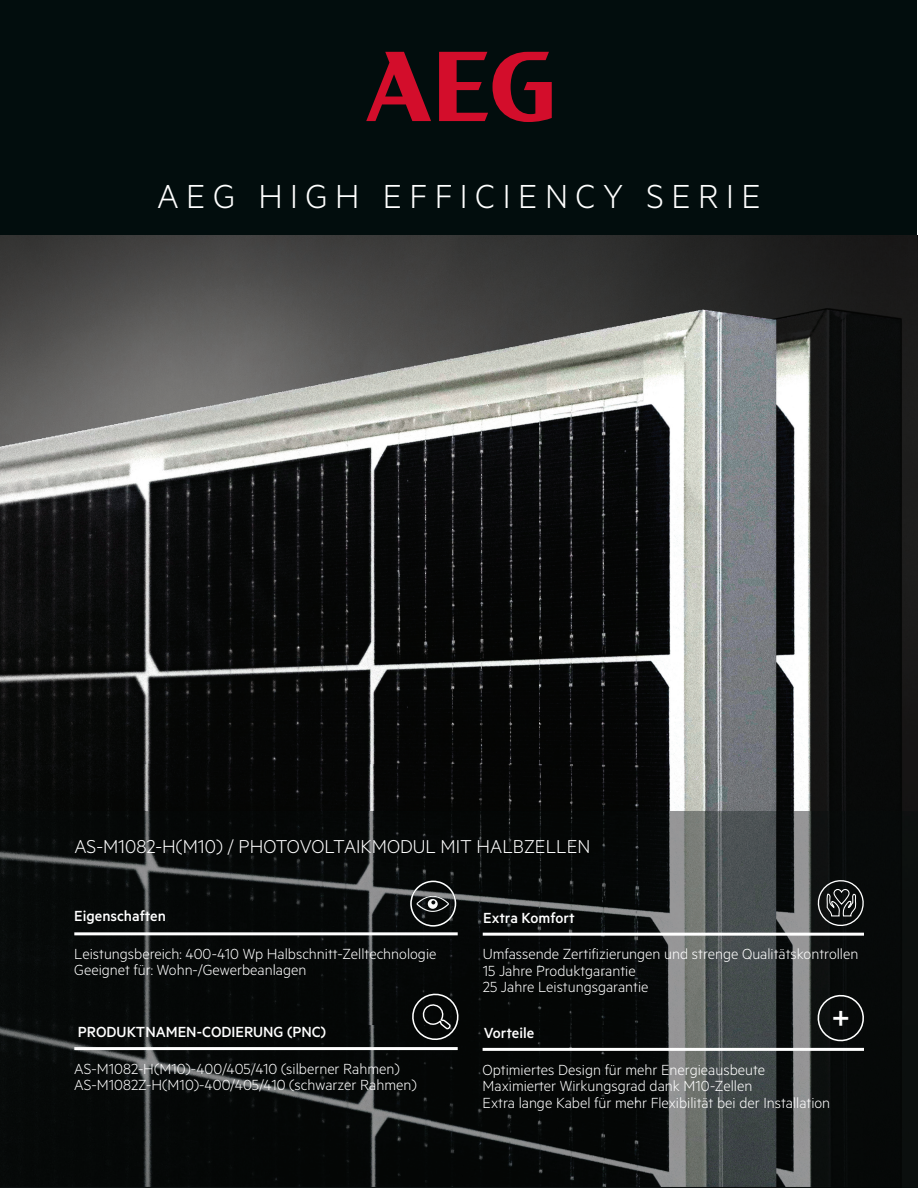
<style>
.page{position:relative;width:918px;height:1188px;background:#fff}
.page>*{position:absolute;margin:0;border:0;box-sizing:border-box;transform-origin:0 0}
.t1{font:300 37.5px "Metric";letter-spacing:.2em;color:#fff}
.t2{font:500 35.7px "Metric";color:#fff}
.t3{font:300 21px "Metric";color:#fff}
.t4{font:300 16.5px/16.5px "Metric";color:#fff}
.t5{font:500 16.5px "Metric";color:#fff}
</style>
<div class="page">
<div style="left:1px;top:0;width:916px;height:1187px;background:#020d0d"></div>
<svg style="left:366px;top:52px;width:65px;height:69px"></svg>
<svg style="left:439px;top:52px;width:113px;height:70px"></svg>
<img style="left:0;top:235px;width:1px;height:952px">
<img style="left:810px;top:235px;width:108px;height:576px">
<img style="left:1px;top:235px;width:809px;height:576px">
<svg style="left:1px;top:1187px;width:917px;height:1px"></svg>
<img style="left:1px;top:811px;width:917px;height:376px">
<svg style="left:412px;top:994px;width:47px;height:46px"></svg>
<hr style="left:74px;top:1047px;width:384px;height:3px;background:#fff">
<hr style="left:74px;top:932px;width:384px;height:3px;background:#fff">
<svg style="left:410px;top:881px;width:46px;height:46px"></svg>
<hr style="left:483px;top:933px;width:381px;height:3px;background:#fff">
<svg style="left:818px;top:880px;width:46px;height:46px"></svg>
<hr style="left:483px;top:1048px;width:381px;height:3px;background:#fff">
<svg style="left:818px;top:995px;width:46px;height:46px"></svg>
<h1 class="t1" style="left:157px;top:174px;width:605px">AEG HIGH EFFICIENCY SERIE</h1>
<p class="t3" style="left:74px;top:835px;width:518px">AS-M1082-H(M10) / PHOTOVOLTAIKMODUL MIT HALBZELLEN</p>
<p class="t5" style="left:74px;top:906px;width:93px">Eigenschaften</p>
<p class="t5" style="left:483px;top:908px;width:93px">Extra Komfort</p>
<p class="t4" style="left:74px;top:945px;width:364px">Leistungsbereich: 400-410 Wp Halbschnitt-Zelltechnologie<br>Geeignet für: Wohn-/Gewerbeanlagen</p>
<p class="t4" style="left:483px;top:945px;width:377px">Umfassende Zertifizierungen und strenge Qualitätskontrollen<br>15 Jahre Produktgarantie<br>25 Jahre Leistungsgarantie</p>
<p class="t5" style="left:78px;top:1023px;width:250px">PRODUKTNAMEN-CODIERUNG (PNC)</p>
<p class="t5" style="left:484px;top:1023px;width:52px">Vorteile</p>
<h2 class="t2" style="left:831px;top:997px;width:22px">+</h2>
<p class="t4" style="left:74px;top:1060px;width:344px">AS-M1082-H(M10)-400/405/410 (silberner Rahmen)<br>AS-M1082Z-H(M10)-400/405/410 (schwarzer Rahmen)</p>
<p class="t4" style="left:483px;top:1060px;width:349px">Optimiertes Design für mehr Energieausbeute<br>Maximierter Wirkungsgrad dank M10-Zellen<br>Extra lange Kabel für mehr Flexibilität bei der Installation</p>
</div>
